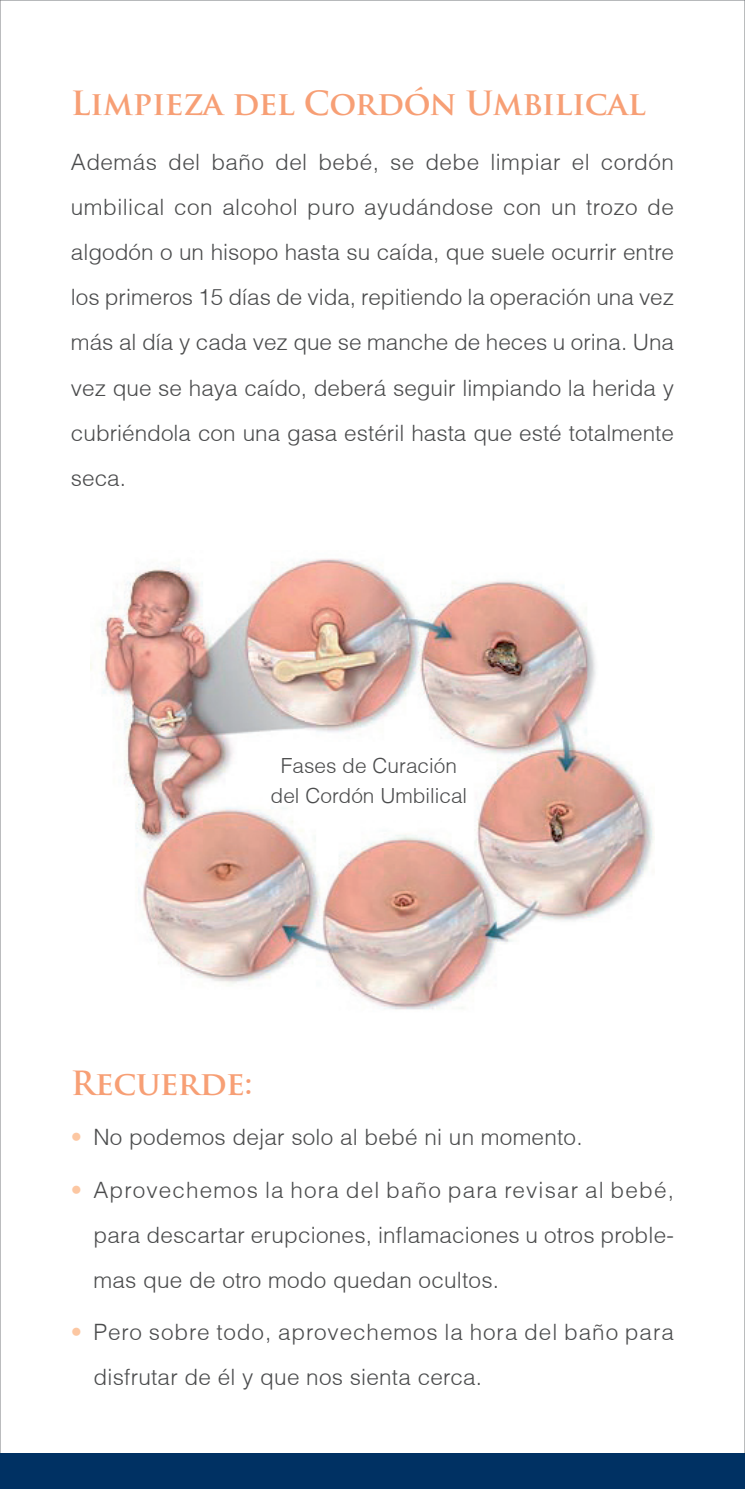
<style>
.page{position:relative;width:745px;height:1489px;background:#fff}
.page>*{position:absolute;margin:0;border:0;box-sizing:border-box;transform-origin:0 0}
.t1{font:700 32.5px "Trajan Pro";letter-spacing:-.01em;color:#f79f75}
.t2{font:300 22.5px/45px "Helvetica";letter-spacing:.01em;color:#4b4c4d;text-align:justify}
.t3{font:300 22.5px "Helvetica";letter-spacing:.05em;color:#4b4c4d}
.t4{font:300 22.5px "Helvetica";letter-spacing:.04em;color:#4b4c4d}
.t5{font:300 20.75px "Helvetica";color:#4b4c4d}
.s1{color:#fcc7a2}
</style>
<div class="page">
<div style="left:0;top:1453px;width:744px;height:35px;background:#003163"></div>
<img style="left:91px;top:559px;width:562px;height:451px">
<p class="t1" style="left:71px;top:83px;width:575px">Limpieza del Cordón Umbilical</p>
<p class="t2" style="left:71px;top:140px;width:604px">Además del baño del bebé, se debe limpiar el cordón umbilical con alcohol puro ayudándose con un trozo de algodón o un hisopo hasta su caída, que suele ocurrir entre los primeros 15 días de vida, repitiendo la operación una vez más al día y cada vez que se manche de heces u orina. Una vez que se haya caído, deberá seguir limpiando la herida y cubriéndola con una gasa estéril hasta que esté totalmente seca.</p>
<p class="t5" style="left:281px;top:752px;width:177px">Fases de Curación</p>
<p class="t5" style="left:270px;top:783px;width:198px">del Cordón Umbilical</p>
<p class="t1" style="left:71px;top:1062px;width:183px">Recuerde:</p>
<p class="t2" style="left:71px;top:1114px;width:513px"><span class="s1">•</span> No podemos dejar solo al bebé ni un momento.</p>
<p class="t3" style="left:71px;top:1175px;width:604px"><span class="s1">•</span> Aprovechemos la hora del baño para revisar al bebé,</p>
<p class="t2" style="left:93px;top:1211px;width:581px">para descartar erupciones, inflamaciones u otros proble-</p>
<p class="t2" style="left:93px;top:1256px;width:407px">mas que de otro modo quedan ocultos.</p>
<p class="t4" style="left:71px;top:1318px;width:604px"><span class="s1">•</span> Pero sobre todo, aprovechemos la hora del baño para</p>
<p class="t2" style="left:93px;top:1354px;width:390px">disfrutar de él y que nos sienta cerca.</p>
</div>
